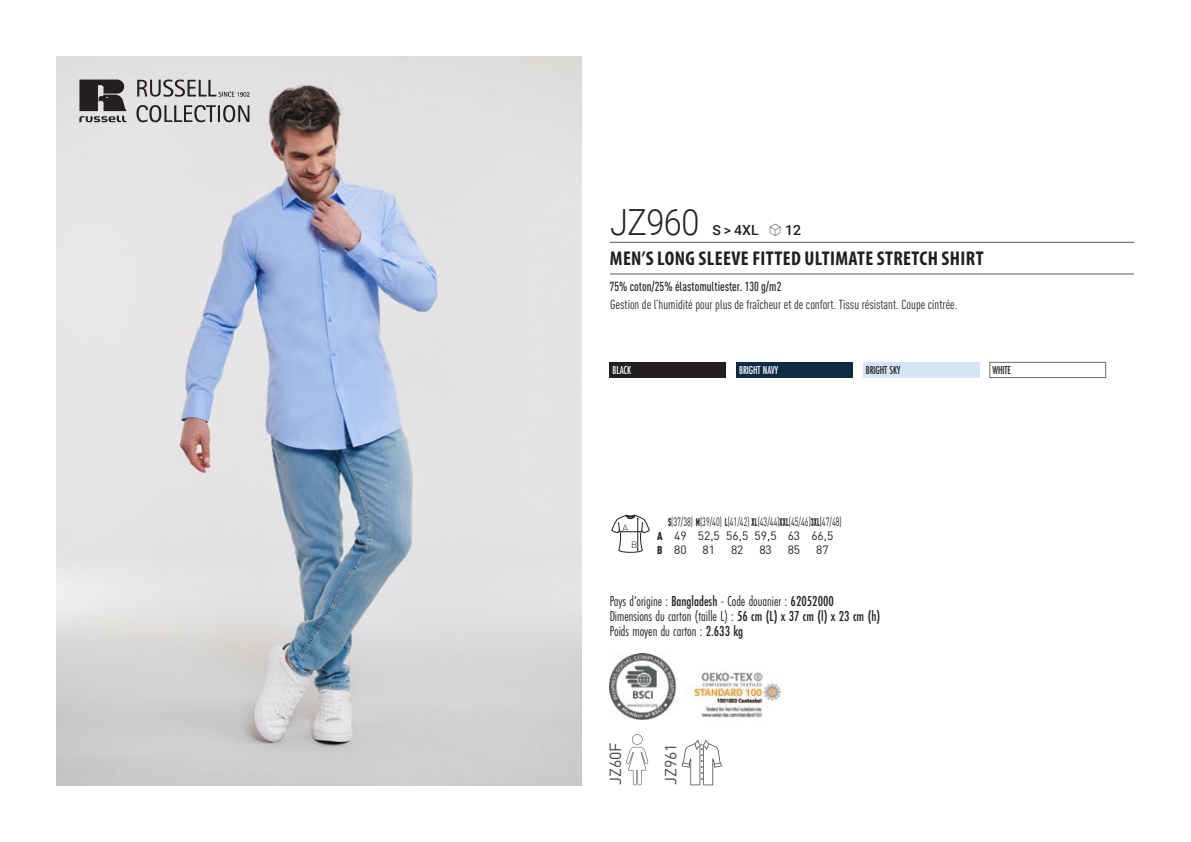
<style>
.page{position:relative;width:1191px;height:842px;background:#fff}
.page>*{position:absolute;margin:0;border:0;box-sizing:border-box;transform-origin:0 0}
.t1{font:300 36px "Roboto";letter-spacing:-.015em;color:#231f20;scale:.9 1}
.t2{font:700 condensed 20px "Myriad Pro";letter-spacing:.02em;color:#231f20}
.t3{font:16px "DIN Pro";color:#43444c}
.t4{font:15px "Futura PT Cond";color:#231f20;scale:.95 1}
.t5{font:500 14px "Roboto";color:#231f20}
.t6{font:condensed 13px "DIN Pro";color:#231f20}
.grammage_2020{font:500 condensed 13px "DIN Pro";color:#231f20;scale:.95 1}
._88_tailles_tab_maig{font:12px/13.6px "DIN Pro";color:#231f20;scale:.6 1}
.Coloris_nuancier_bla{font:500 12px "Futura PT Cond";letter-spacing:-.01em;color:#fff;scale:.9 1}
.Coloris_nuancier{font:500 12px "Futura PT Cond";letter-spacing:-.01em;color:#231f20;scale:.9 1}
._88_tailles_tab_maig-2{font:12px "DIN Pro";color:#231f20}
.t7{font:300 9.2px "DIN";color:#231f20}
.s1{font-family:"Linotype Shapeshifter";font-weight:400;font-size:16px}
.s2{font-weight:900;font-stretch:condensed;font-size:11.2px}
.s3{font-weight:500}
</style>
<div class="page">
<img style="left:57px;top:57px;width:524px;height:728px">
<svg style="left:136px;top:105px;width:113px;height:17px;background:#a5a2a3"></svg>
<svg style="left:137px;top:79px;width:112px;height:18px;background:#b2b0b1"></svg>
<svg style="left:79px;top:80px;width:47px;height:42px;background:#5f5b5c"></svg>
<div style="left:609px;top:362px;width:117px;height:16px;background:#231f20"></div>
<div style="left:736px;top:362px;width:116px;height:16px;background:#0e2a45"></div>
<div style="left:863px;top:362px;width:116px;height:16px;background:#d4e5f5"></div>
<div style="left:989px;top:362px;width:116px;height:16px;background:#fff;border:1px solid #6c6d70"></div>
<svg style="left:626px;top:734px;width:22px;height:51px"></svg>
<svg style="left:682px;top:740px;width:40px;height:45px"></svg>
<svg style="left:611px;top:515px;width:38px;height:38px"></svg>
<img style="left:609px;top:654px;width:68px;height:66px">
<img style="left:693px;top:672px;width:87px;height:46px">
<hr style="left:609px;top:242px;width:525px;height:1px;background:#57585a">
<hr style="left:609px;top:274px;width:525px;height:1px;background:#57585a">
<p class="t1" style="left:610px;top:197px;width:100px">JZ960</p>
<p class="t5" style="left:712px;top:220px;width:90px">S &gt; 4XL <span class="s1">S</span> 12</p>
<p class="t2" style="left:610px;top:246px;width:375px">MEN’S LONG SLEEVE FITTED ULTIMATE STRETCH SHIRT</p>
<p class="grammage_2020" style="left:609px;top:277px;width:182px">75% coton/25% élastomultiester. 130 g/m2</p>
<p class="t6" style="left:610px;top:295px;width:349px">Gestion de l’humidité pour plus de fraîcheur et de confort. Tissu résistant. Coupe cintrée.</p>
<p class="Coloris_nuancier_bla" style="left:612px;top:363px;width:22px">BLACK</p>
<p class="Coloris_nuancier_bla" style="left:739px;top:363px;width:45px">BRIGHT NAVY</p>
<p class="Coloris_nuancier" style="left:866px;top:363px;width:40px">BRIGHT SKY</p>
<p class="Coloris_nuancier" style="left:992px;top:363px;width:22px">WHITE</p>
<p class="t7" style="left:622px;top:522px;width:7px">A</p>
<p class="t7" style="left:631px;top:539px;width:8px">B</p>
<p class="_88_tailles_tab_maig" style="left:657px;top:514px;width:309px;text-indent:11px"><span class="s2">S</span>(37/38) <span class="s2">M</span>(39/40) <span class="s2">L</span>(41/42) <span class="s2">XL</span>(43/44)<span class="s2">XXL</span>(45/46)<span class="s2">3XL</span>(47/48)<br><span class="s2">A</span> 49 52,5 56,5 59,5 63 66,5<br><span class="s2">B</span> 80</p>
<p class="_88_tailles_tab_maig-2" style="left:702px;top:540px;width:14px">81</p>
<p class="_88_tailles_tab_maig-2" style="left:731px;top:540px;width:14px">82</p>
<p class="_88_tailles_tab_maig-2" style="left:759px;top:540px;width:14px">83</p>
<p class="_88_tailles_tab_maig-2" style="left:787px;top:540px;width:14px">85</p>
<p class="_88_tailles_tab_maig-2" style="left:816px;top:540px;width:14px">87</p>
<p class="t4" style="left:609px;top:592px;width:237px">Pays d’origine : <span class="s3">Bangladesh</span> - Code douanier : <span class="s3">62052000</span></p>
<p class="t4" style="left:609px;top:607px;width:286px">Dimensions du carton (taille L) : <span class="s3">56 cm (L) x 37 cm (l) x 23 cm (h)</span></p>
<p class="t4" style="left:609px;top:622px;width:142px">Poids moyen du carton : <span class="s3">2.633 kg</span></p>
<p class="t3" style="left:602px;top:785px;width:44px;rotate:-90deg">JZ60F</p>
<p class="t3" style="left:658px;top:785px;width:43px;rotate:-90deg">JZ961</p>
</div>
